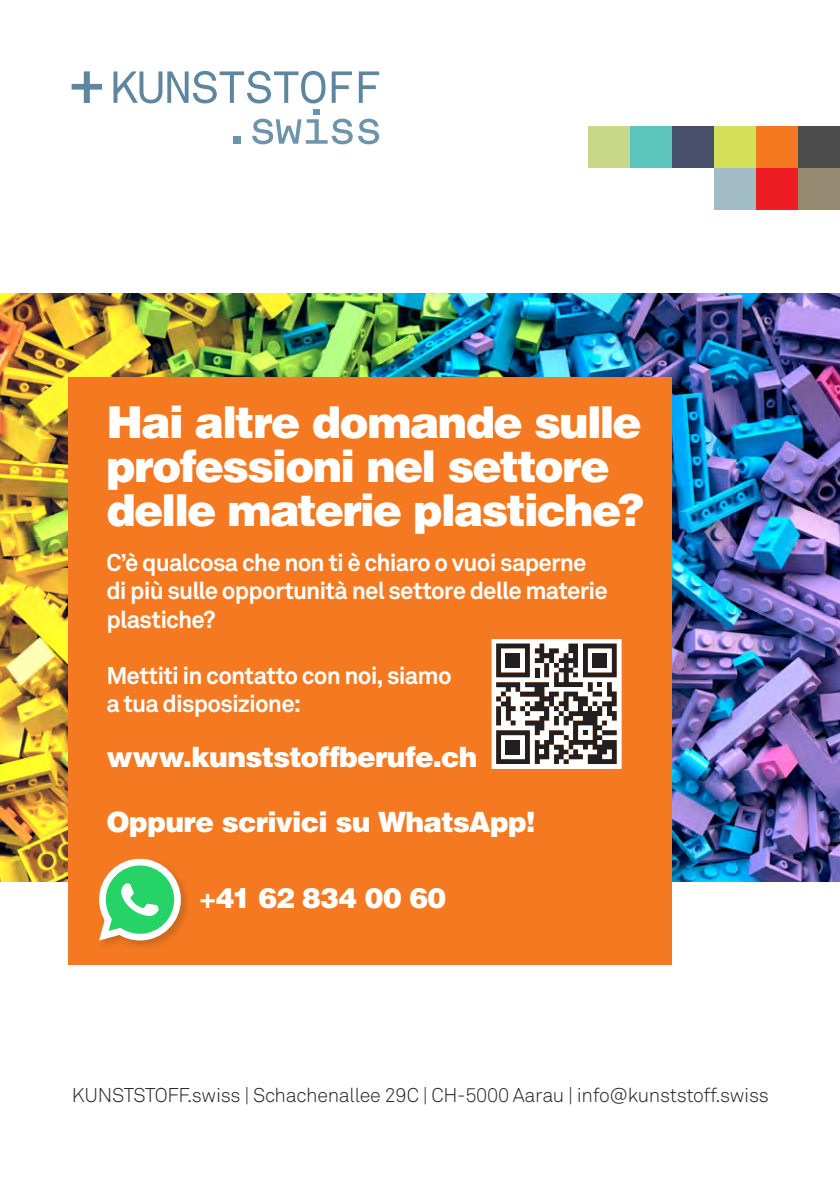
<style>
.page{position:relative;width:840px;height:1191px;background:#fff}
.page>*{position:absolute;margin:0;border:0;box-sizing:border-box;transform-origin:0 0}
.t1{font:900 44px/44px "Helvetica";letter-spacing:-.04em;color:#fff}
.t2{font:900 28px "Helvetica";letter-spacing:-.025em;color:#fff}
.t3{font:700 24px/28px "Akkurat Pro";letter-spacing:-.035em;color:#fff}
.t4{font:19.6px "Akkurat Light Pro";letter-spacing:-.015em;color:#231f20}
</style>
<div class="page">
<img style="left:0;top:294px;width:839px;height:587px">
<div style="left:68px;top:378px;width:603px;height:587px;background:#f47921"></div>
<div style="left:713px;top:168px;width:42px;height:42px;background:#a1bcc7"></div>
<div style="left:713px;top:126px;width:42px;height:42px;background:#d4e05a"></div>
<div style="left:587px;top:126px;width:42px;height:42px;background:#c9d887"></div>
<div style="left:755px;top:168px;width:42px;height:42px;background:#ee1d23"></div>
<div style="left:755px;top:126px;width:42px;height:42px;background:#f47921"></div>
<div style="left:629px;top:126px;width:42px;height:42px;background:#5ac4bd"></div>
<div style="left:797px;top:168px;width:42px;height:42px;background:#958971"></div>
<div style="left:797px;top:126px;width:42px;height:42px;background:#4c4c4c"></div>
<div style="left:671px;top:126px;width:42px;height:42px;background:#484f6b"></div>
<svg style="left:491px;top:639px;width:130px;height:130px;background:#a09a98"></svg>
<div style="left:505px;top:653px;width:14px;height:14px;background:#231f20"></div>
<div style="left:592px;top:653px;width:14px;height:14px;background:#231f20"></div>
<div style="left:505px;top:740px;width:14px;height:14px;background:#231f20"></div>
<div style="left:97px;top:856px;width:94px;height:94px;background:#231f20;opacity:.2"></div>
<svg style="left:97px;top:857px;width:85px;height:86px"></svg>
<svg style="left:113px;top:71px;width:212px;height:32px"></svg>
<svg style="left:331px;top:71px;width:21px;height:32px"></svg>
<svg style="left:358px;top:71px;width:21px;height:32px"></svg>
<svg style="left:72px;top:71px;width:30px;height:32px"></svg>
<div style="left:233px;top:137px;width:7px;height:7px;background:#6e94ab"></div>
<svg style="left:252px;top:109px;width:100px;height:35px"></svg>
<svg style="left:358px;top:119px;width:21px;height:25px"></svg>
<h1 class="t1" style="left:106px;top:398px;width:539px">Hai altre domande sulle professioni nel settore delle materie plastiche?</h1>
<p class="t3" style="left:106px;top:549px;width:502px">C’è qualcosa che non ti è chiaro o vuoi saperne di più sulle opportunità nel settore delle materie plastiche?</p>
<p class="t3" style="left:106px;top:661px;width:346px">Mettiti in contatto con noi, siamo a tua disposizione:</p>
<p class="t2" style="left:106px;top:738px;width:372px">www.kunststoffberufe.ch</p>
<p class="t2" style="left:106px;top:804px;width:430px">Oppure scrivici su WhatsApp!</p>
<p class="t2" style="left:198px;top:879px;width:249px">+41 62 834 00 60</p>
<p class="t4" style="left:72px;top:1083px;width:698px">KUNSTSTOFF.swiss | Schachenallee 29C | CH-5000 Aarau | info@kunststoff.swiss</p>
</div>
